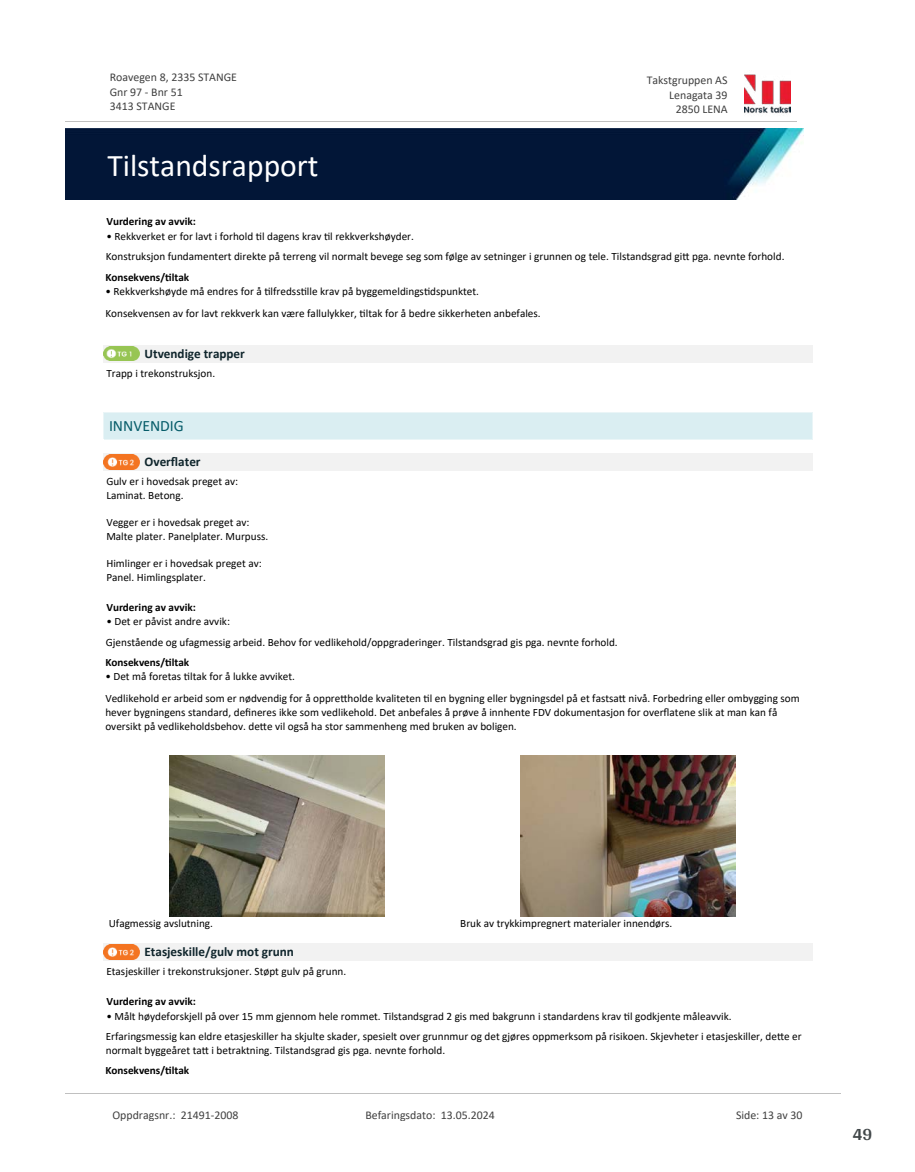
<style>
.page{position:relative;width:915px;height:1172px;background:#fff}
.page>*{position:absolute;margin:0;border:0;box-sizing:border-box;transform-origin:0 0}
.t1{font:31.65px "Calibri";color:#fff}
.t2{font:700 18px "Arya";color:#414749}
.t3{font:15.75px "Calibri";color:#065c69}
.t4{font:700 13.2px "Calibri";color:#0f252c}
.t5{font:11.85px/14.5px "Calibri";color:#404040}
.t6{font:11.25px/13.6px "Calibri";color:#000}
.t7{font:700 11.25px "Calibri";color:#000}
</style>
<div class="page">
<div style="left:104px;top:345px;width:708px;height:17px;background:#f2f2f2"></div>
<img style="left:104px;top:346px;width:35px;height:15px">
<div style="left:104px;top:413px;width:708px;height:26px;background:#daeef2"></div>
<hr style="left:104px;top:412px;width:708px;height:1px;background:#eaf5f7">
<hr style="left:104px;top:439px;width:708px;height:1px;background:#eaf5f7">
<div style="left:104px;top:453px;width:708px;height:17px;background:#f2f2f2"></div>
<svg style="left:107px;top:454px;width:29px;height:16px"></svg>
<img style="left:104px;top:455px;width:35px;height:14px">
<img style="left:170px;top:756px;width:214px;height:160px">
<img style="left:520px;top:756px;width:215px;height:160px">
<div style="left:104px;top:944px;width:708px;height:17px;background:#f2f2f2"></div>
<svg style="left:107px;top:944px;width:29px;height:16px"></svg>
<img style="left:104px;top:945px;width:35px;height:14px">
<img style="left:744px;top:74px;width:46px;height:40px">
<hr style="left:65px;top:121px;width:731px;height:1px;background:#c0c0c0">
<img style="left:65px;top:129px;width:738px;height:71px">
<hr style="left:65px;top:1093px;width:775px;height:1px;background:#c0c0c0">
<p class="t5" style="left:110px;top:70px;width:129px">Roavegen 8, 2335 STANGE<br>Gnr 97 - Bnr 51<br>3413 STANGE</p>
<p class="t5" style="left:646px;top:73px;width:82px">Takstgruppen AS</p>
<p class="t5" style="left:669px;top:87px;width:60px">Lenagata 39</p>
<p class="t5" style="left:675px;top:102px;width:53px">2850 LENA</p>
<h1 class="t1" style="left:107px;top:143px;width:213px">Tilstandsrapport</h1>
<p class="t7" style="left:106px;top:214px;width:91px">Vurdering av avvik:</p>
<p class="t6" style="left:106px;top:225px;width:680px;line-height:20.7px">• Rekkverket er for lavt i forhold 琀椀l dagens krav 琀椀l rekkverkshøyder.<br>Konstruksjon fundamentert direkte på terreng vil normalt bevege seg som følge av setninger i grunnen og tele. Tilstandsgrad gi琀琀 pga. nevnte forhold.</p>
<p class="t7" style="left:105px;top:269px;width:85px">Konsekvens/琀椀ltak</p>
<p class="t6" style="left:105px;top:280px;width:436px;line-height:21.8px">• Rekkverkshøyde må endres for å 琀椀lfredss琀椀lle krav på byggemeldings琀椀dspunktet.<br>Konsekvensen av for lavt rekkverk kan være fallulykker, 琀椀ltak for å bedre sikkerheten anbefales.</p>
<p class="t4" style="left:144px;top:344px;width:102px">Utvendige trapper</p>
<p class="t6" style="left:106px;top:366px;width:110px">Trapp i trekonstruksjon.</p>
<h3 class="t3" style="left:109px;top:415px;width:76px">INNVENDIG</h3>
<p class="t4" style="left:144px;top:452px;width:58px">Over昀氀ater</p>
<p class="t6" style="left:106px;top:474px;width:133px">Gulv er i hovedsak preget av:<br>Laminat. Betong.</p>
<p class="t6" style="left:106px;top:515px;width:163px">Vegger er i hovedsak preget av:<br>Malte plater. Panelplater. Murpuss.</p>
<p class="t6" style="left:106px;top:556px;width:157px">Himlinger er i hovedsak preget av:<br>Panel. Himlingsplater.</p>
<p class="t7" style="left:106px;top:599px;width:91px">Vurdering av avvik:</p>
<p class="t6" style="left:106px;top:611px;width:513px;line-height:20.7px">• Det er påvist andre avvik:<br>Gjenstående og ufagmessig arbeid. Behov for vedlikehold/oppgraderinger. Tilstandsgrad gis pga. nevnte forhold.</p>
<p class="t7" style="left:105px;top:654px;width:85px">Konsekvens/琀椀ltak</p>
<p class="t6" style="left:105px;top:665px;width:695px;line-height:21.8px">• Det må foretas 琀椀ltak for å lukke avviket.<br>Vedlikehold er arbeid som er nødvendig for å oppre琀琀holde kvaliteten 琀椀l en bygning eller bygningsdel på et fastsa琀琀 nivå. Forbedring eller ombygging som</p>
<p class="t6" style="left:105px;top:705px;width:673px">hever bygningens standard, de昀椀neres ikke som vedlikehold. Det anbefales å prøve å innhente FDV dokumentasjon for over昀氀atene slik at man kan få oversikt på vedlikeholdsbehov. de琀琀e vil også ha stor sammenheng med bruken av boligen.</p>
<p class="t6" style="left:109px;top:916px;width:106px">Ufagmessig avslutning.</p>
<p class="t6" style="left:460px;top:916px;width:213px">Bruk av trykkimpregnert materialer innendørs.</p>
<p class="t4" style="left:144px;top:942px;width:151px">Etasjeskille/gulv mot grunn</p>
<p class="t6" style="left:106px;top:964px;width:241px">Etasjeskiller i trekonstruksjoner. Støpt gulv på grunn.</p>
<p class="t7" style="left:106px;top:994px;width:91px">Vurdering av avvik:</p>
<p class="t6" style="left:106px;top:1005px;width:697px;line-height:20.7px">• Målt høydeforskjell på over 15 mm gjennom hele rommet. Tilstandsgrad 2 gis med bakgrunn i standardens krav 琀椀l godkjente måleavvik.<br>Erfaringsmessig kan eldre etasjeskiller ha skjulte skader, spesielt over grunnmur og det gjøres oppmerksom på risikoen. Skjevheter i etasjeskiller, de琀琀e er</p>
<p class="t6" style="left:106px;top:1043px;width:341px">normalt byggeåret ta琀琀 i betraktning. Tilstandsgrad gis pga. nevnte forhold.</p>
<p class="t7" style="left:105px;top:1063px;width:85px">Konsekvens/琀椀ltak</p>
<p class="t5" style="left:112px;top:1107px;width:127px">Oppdragsnr.: 21491-2008</p>
<p class="t5" style="left:365px;top:1107px;width:131px">Befaringsdato: 13.05.2024</p>
<p class="t5" style="left:735px;top:1107px;width:68px">Side: 13 av 30</p>
<h2 class="t2" style="left:852px;top:1123px;width:21px">49</h2>
</div>
